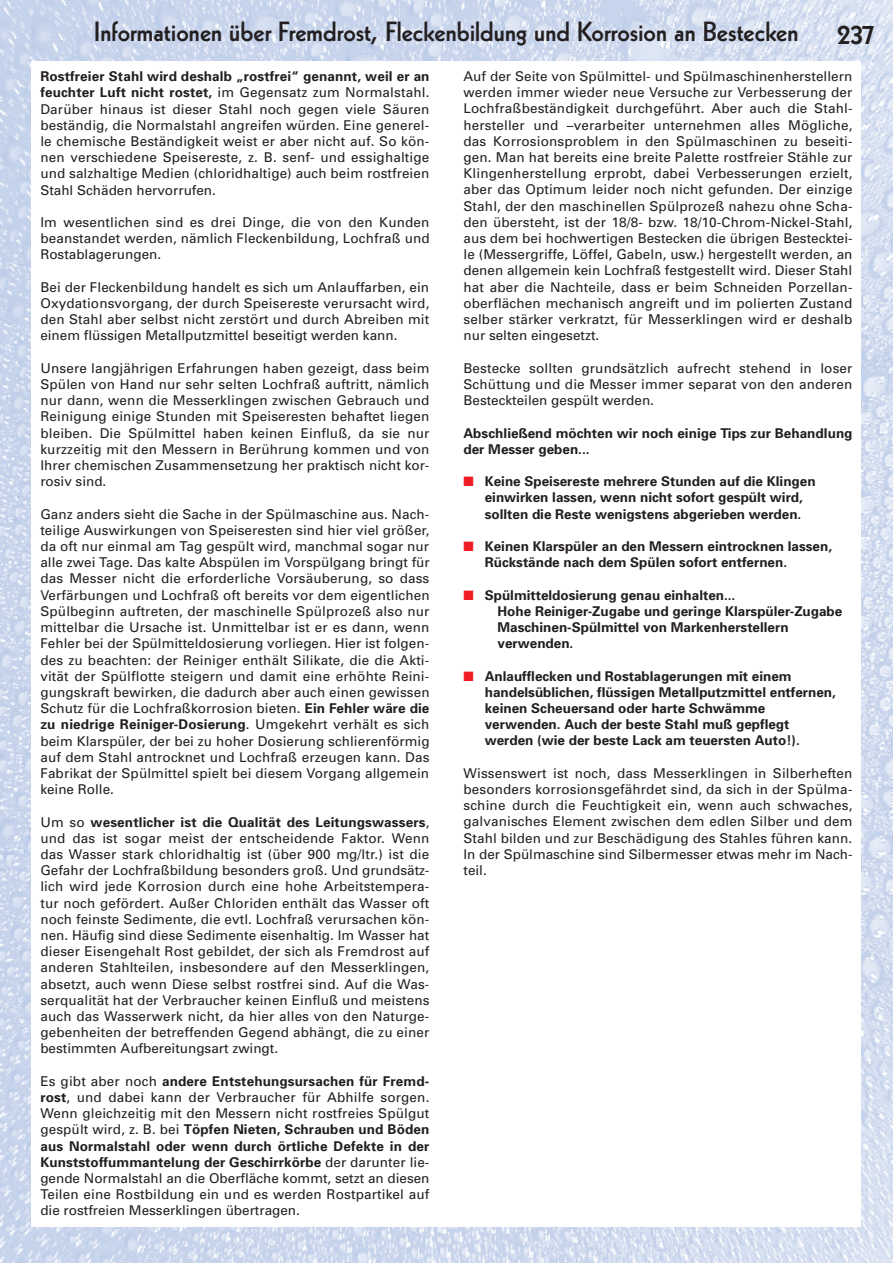
<style>
.page{position:relative;width:893px;height:1263px;background:#fff}
.page>*{position:absolute;margin:0;border:0;box-sizing:border-box;transform-origin:0 0}
.t1{font:800 30px "Kabel";color:#231f20}
.t2{font:800 27px "Kabel";letter-spacing:.005em;color:#231f20}
.t3{font:13.5px/16.2px "Univers";color:#231f20;text-align:justify}
.t4{font:700 13.5px/16.2px "Univers";color:#231f20}
.s1{font-weight:700}
.s2{color:#ee1d23}
</style>
<div class="page">
<img style="left:0;top:0;width:893px;height:1263px">
<div style="left:32px;top:62px;width:829px;height:1165px;background:#fff"></div>
<h2 class="t2" style="left:94px;top:16px;width:706px">Informationen über Fremdrost, Fleckenbildung und Korrosion an Bestecken</h2>
<h1 class="t1" style="left:837px;top:16px;width:38px">237</h1>
<p class="t3" style="left:40px;top:68px;width:391px"><span class="s1">Rostfreier Stahl wird deshalb „rostfrei“ genannt, weil er an feuchter Luft nicht rostet,</span> im Gegensatz zum Normalstahl.<br>Darüber hinaus ist dieser Stahl noch gegen viele Säuren beständig, die Normalstahl angreifen würden. Eine generel&shy;le chemische Beständigkeit weist er aber nicht auf. So kön&shy;nen verschiedene Speisereste, z. B. senf- und essighaltige und salzhaltige Medien (chloridhaltige) auch beim rostfreien Stahl Schäden hervorrufen.</p>
<p class="t3" style="left:40px;top:214px;width:391px">Im wesentlichen sind es drei Dinge, die von den Kunden beanstandet werden, nämlich Fleckenbildung, Lochfraß und Rostablagerungen.</p>
<p class="t3" style="left:40px;top:279px;width:390px">Bei der Fleckenbildung handelt es sich um Anlauffarben, ein Oxydationsvorgang, der durch Speisereste verursacht wird, den Stahl aber selbst nicht zerstört und durch Abreiben mit einem flüssigen Metallputzmittel beseitigt werden kann.</p>
<p class="t3" style="left:40px;top:360px;width:391px">Unsere langjährigen Erfahrungen haben gezeigt, dass beim Spülen von Hand nur sehr selten Lochfraß auftritt, nämlich nur dann, wenn die Messerklingen zwischen Gebrauch und Reinigung einige Stunden mit Speiseresten behaftet liegen bleiben. Die Spülmittel haben keinen Einfluß, da sie nur kurzzeitig mit den Messern in Berührung kommen und von Ihrer chemischen Zusammensetzung her praktisch nicht kor&shy;rosiv sind.</p>
<p class="t3" style="left:40px;top:506px;width:391px">Ganz anders sieht die Sache in der Spülmaschine aus. Nach&shy;teilige Auswirkungen von Speiseresten sind hier viel größer, da oft nur einmal am Tag gespült wird, manchmal sogar nur alle zwei Tage. Das kalte Abspülen im Vorspülgang bringt für das Messer nicht die erforderliche Vorsäuberung, so dass Verfärbungen und Lochfraß oft bereits vor dem eigentlichen Spülbeginn auftreten, der maschinelle Spülprozeß also nur mittelbar die Ursache ist. Unmittelbar ist er es dann, wenn Fehler bei der Spülmitteldosierung vorliegen. Hier ist folgen&shy;des zu beachten: der Reiniger enthält Silikate, die die Akti&shy;vität der Spülflotte steigern und damit eine erhöhte Reini&shy;gungskraft bewirken, die dadurch aber auch einen gewissen Schutz für die Lochfraßkorrosion bieten. <span class="s1">Ein Fehler wäre die zu niedrige Reiniger-Dosierung</span>. Umgekehrt verhält es sich beim Klarspüler, der bei zu hoher Dosierung schlierenförmig auf dem Stahl antrocknet und Lochfraß erzeugen kann. Das Fabrikat der Spülmittel spielt bei diesem Vorgang allgemein keine Rolle.</p>
<p class="t3" style="left:40px;top:813px;width:391px">Um so <span class="s1">wesentlicher ist die Qualität des Leitungswassers</span>, und das ist sogar meist der entscheidende Faktor. Wenn das Wasser stark chloridhaltig ist (über 900 mg/ltr.) ist die Gefahr der Lochfraßbildung besonders groß. Und grundsätz&shy;lich wird jede Korrosion durch eine hohe Arbeitstempera&shy;tur noch gefördert. Außer Chloriden enthält das Wasser oft noch feinste Sedimente, die evtl. Lochfraß verursachen kön&shy;nen. Häufig sind diese Sedimente eisenhaltig. Im Wasser hat dieser Eisengehalt Rost gebildet, der sich als Fremdrost auf anderen Stahlteilen, insbesondere auf den Messerklingen, absetzt, auch wenn Diese selbst rostfrei sind. Auf die Was&shy;serqualität hat der Verbraucher keinen Einfluß und meistens auch das Wasserwerk nicht, da hier alles von den Naturge&shy;gebenheiten der betreffenden Gegend abhängt, die zu einer bestimmten Aufbereitungsart zwingt.</p>
<p class="t3" style="left:40px;top:1073px;width:391px">Es gibt aber noch <span class="s1">andere Entstehungsursachen für Fremd&shy;rost</span>, und dabei kann der Verbraucher für Abhilfe sorgen.<br>Wenn gleichzeitig mit den Messern nicht rostfreies Spülgut gespült wird, z. B. bei <span class="s1">Töpfen Nieten, Schrauben und Böden aus Normalstahl oder wenn durch örtliche Defekte in der Kunststoffummantelung der Geschirrkörbe</span> der darunter lie&shy;gende Normalstahl an die Oberfläche kommt, setzt an diesen Teilen eine Rostbildung ein und es werden Rostpartikel auf die rostfreien Messerklingen übertragen.</p>
<p class="t3" style="left:463px;top:68px;width:391px">Auf der Seite von Spülmittel- und Spülmaschinenherstellern werden immer wieder neue Versuche zur Verbesserung der Lochfraßbeständigkeit durchgeführt. Aber auch die Stahl&shy;hersteller und –verarbeiter unternehmen alles Mögliche, das Korrosionsproblem in den Spülmaschinen zu beseiti&shy;gen. Man hat bereits eine breite Palette rostfreier Stähle zur Klingenherstellung erprobt, dabei Verbesserungen erzielt, aber das Optimum leider noch nicht gefunden. Der einzige Stahl, der den maschinellen Spülprozeß nahezu ohne Scha&shy;den übersteht, ist der 18/8- bzw. 18/10-Chrom-Nickel-Stahl, aus dem bei hochwertigen Bestecken die übrigen Bestecktei&shy;le (Messergriffe, Löffel, Gabeln, usw.) hergestellt werden, an denen allgemein kein Lochfraß festgestellt wird. Dieser Stahl hat aber die Nachteile, dass er beim Schneiden Porzellan&shy;oberflächen mechanisch angreift und im polierten Zustand selber stärker verkratzt, für Messerklingen wird er deshalb nur selten eingesetzt.</p>
<p class="t3" style="left:463px;top:360px;width:390px">Bestecke sollten grundsätzlich aufrecht stehend in loser Schüttung und die Messer immer separat von den anderen Besteckteilen gespült werden.</p>
<p class="t4" style="left:463px;top:424px;width:391px">Abschließend möchten wir noch einige Tips zur Behandlung der Messer geben...</p>
<p class="t4" style="left:485px;top:473px;width:332px;text-indent:-21px"><span class="s2">■</span> Keine Speisereste mehrere Stunden auf die Klingen einwirken lassen, wenn nicht sofort gespült wird, sollten die Reste wenigstens abgerieben werden.</p>
<p class="t4" style="left:485px;top:537px;width:349px;text-indent:-21px"><span class="s2">■</span> Keinen Klarspüler an den Messern eintrocknen lassen,<br>Rückstände nach dem Spülen sofort entfernen.</p>
<p class="t4" style="left:497px;top:586px;width:346px;text-indent:-34px"><span class="s2">■</span> Spülmitteldosierung genau einhalten...<br>Hohe Reiniger-Zugabe und geringe Klarspüler-Zugabe Maschinen-Spülmittel von Markenherstellern verwenden.</p>
<p class="t4" style="left:485px;top:667px;width:353px;text-indent:-21px"><span class="s2">■</span> Anlaufflecken und Rostablagerungen mit einem handelsüblichen, flüssigen Metallputzmittel entfernen, keinen Scheuersand oder harte Schwämme verwenden. Auch der beste Stahl muß gepflegt werden (wie der beste Lack am teuersten Auto!).</p>
<p class="t3" style="left:463px;top:765px;width:391px">Wissenswert ist noch, dass Messerklingen in Silberheften besonders korrosionsgefährdet sind, da sich in der Spülma&shy;schine durch die Feuchtigkeit ein, wenn auch schwaches, galvanisches Element zwischen dem edlen Silber und dem Stahl bilden und zur Beschädigung des Stahles führen kann.<br>In der Spülmaschine sind Silbermesser etwas mehr im Nach&shy;teil.</p>
</div>
